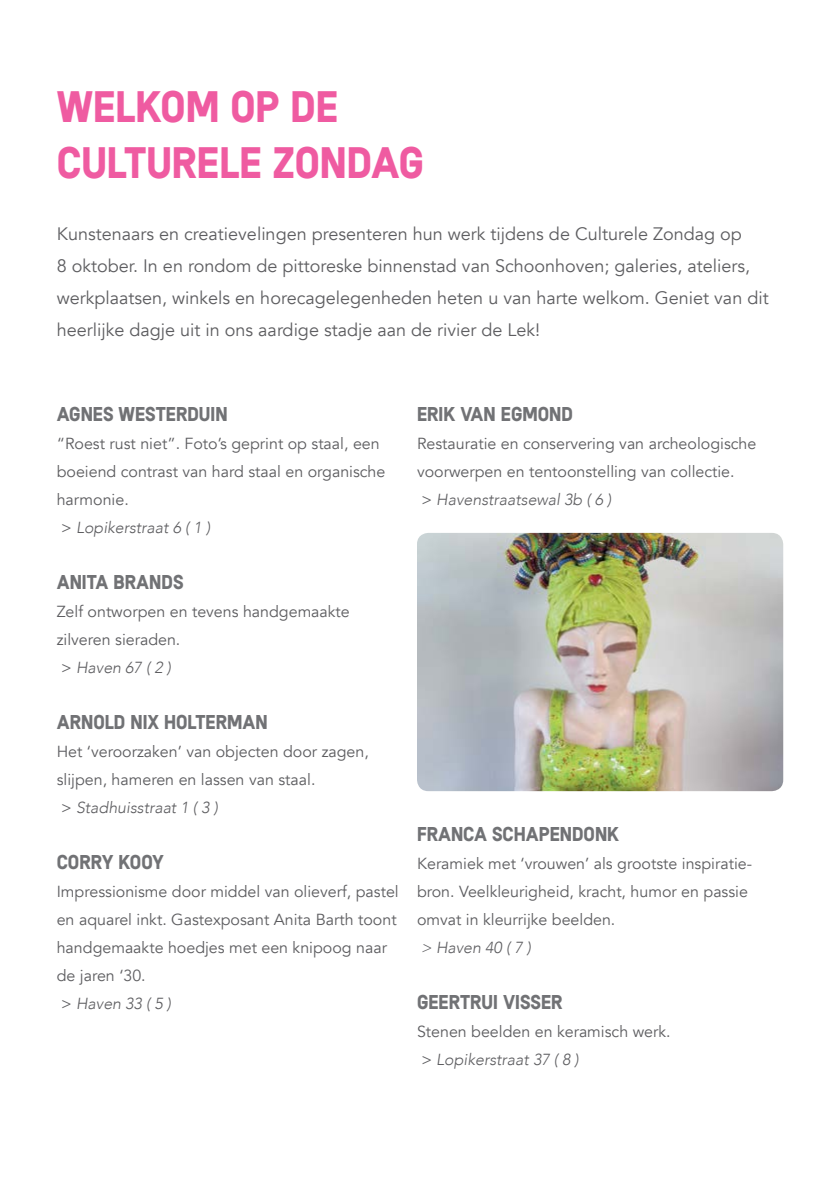
<style>
.page{position:relative;width:840px;height:1191px;background:#fff}
.page>*{position:absolute;margin:0;border:0;box-sizing:border-box;transform-origin:0 0}
.t1{font:44px/56px "Parade LIFT One";color:#ef5ba1}
.t2{font:20px "Parade LIFT One";color:#717275}
.t3{font:18px/32px "Avenir";color:#5d5d60}
.t4{font:16px/28px "Avenir";color:#5d5d60}
.t5{font:italic 300 16px "Avenir";color:#5d5d60}
.s1{font-weight:300;font-style:italic}
</style>
<div class="page">
<img style="left:417px;top:533px;width:365px;height:258px">
<h1 class="t1" style="left:57px;top:79px;width:368px">WELKOM OP DE<br>CULTURELE ZONDAG</h1>
<p class="t3" style="left:57px;top:218px;width:713px">Kunstenaars en creatievelingen presenteren hun werk tijdens de Culturele Zondag op<br>8 oktober. In en rondom de pittoreske binnenstad van Schoonhoven; galeries, ateliers, werkplaatsen, winkels en horecagelegenheden heten u van harte welkom. Geniet van dit heerlijke dagje uit in ons aardige stadje aan de rivier de Lek!</p>
<p class="t2" style="left:57px;top:402px;width:172px">AGNES WESTERDUIN</p>
<p class="t4" style="left:57px;top:430px;width:330px">“Roest rust niet”. Foto’s geprint op staal, een boeiend contrast van hard staal en organische harmonie.<br>&gt; <span class="s1">Lopikerstraat 6 ( 1 )</span></p>
<p class="t2" style="left:57px;top:570px;width:128px">ANITA BRANDS</p>
<p class="t4" style="left:57px;top:598px;width:294px">Zelf ontworpen en tevens handgemaakte zilveren sieraden.<br>&gt; <span class="s1">Haven 67 ( 2 )</span></p>
<p class="t2" style="left:57px;top:710px;width:212px">ARNOLD NIX HOLTERMAN</p>
<p class="t4" style="left:57px;top:738px;width:313px">Het ‘veroorzaken’ van objecten door zagen, slijpen, hameren en lassen van staal.<br>&gt; <span class="s1">Stadhuisstraat 1 ( 3 )</span></p>
<p class="t2" style="left:57px;top:850px;width:109px">CORRY KOOY</p>
<p class="t4" style="left:57px;top:878px;width:343px">Impressionisme door middel van olieverf, pastel en aquarel inkt. Gastexposant Anita Barth toont handgemaakte hoedjes met een knipoog naar de jaren ‘30.<br>&gt; <span class="s1">Haven 33 ( 5 )</span></p>
<p class="t2" style="left:417px;top:402px;width:157px">ERIK VAN EGMOND</p>
<p class="t4" style="left:417px;top:430px;width:341px">Restauratie en conservering van archeologische voorwerpen en tentoonstelling van collectie.<br>&gt; <span class="s1">Havenstraatsewal 3b ( 6 )</span></p>
<p class="t2" style="left:417px;top:822px;width:204px">FRANCA SCHAPENDONK</p>
<p class="t4" style="left:417px;top:850px;width:336px">Keramiek met ‘vrouwen’ als grootste inspiratie&shy;bron. Veelkleurigheid, kracht, humor en passie omvat in kleurrijke beelden.</p>
<p class="t5" style="left:421px;top:937px;width:111px">&gt; Haven 40 ( 7 )</p>
<p class="t2" style="left:417px;top:990px;width:147px">GEERTRUI VISSER</p>
<p class="t4" style="left:417px;top:1018px;width:255px">Stenen beelden en keramisch werk. &gt; <span class="s1">Lopikerstraat 37 ( 8 )</span></p>
</div>
